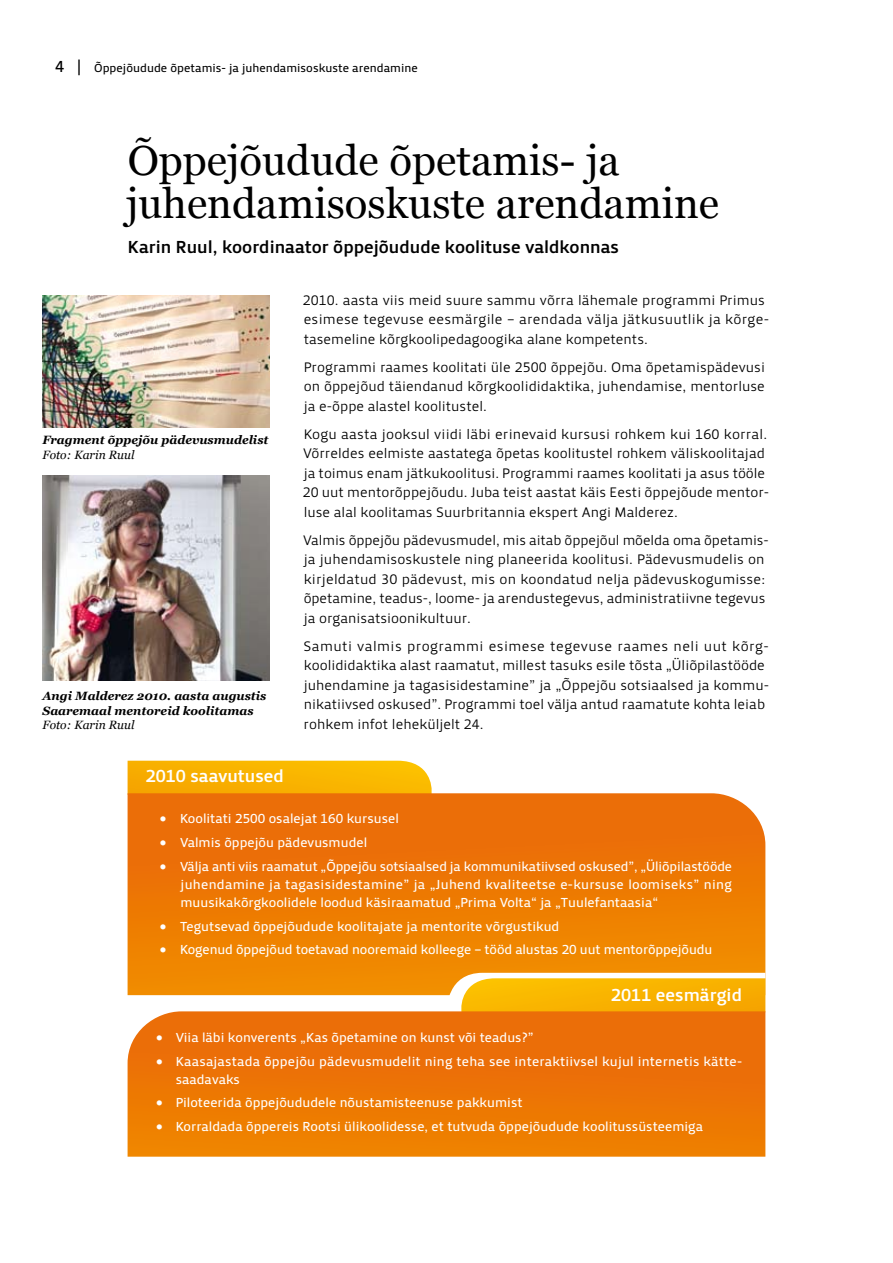
<style>
.page{position:relative;width:893px;height:1263px;background:#fff}
.page>*{position:absolute;margin:0;border:0;box-sizing:border-box;transform-origin:0 0}
.t1{font:42px/43.5px "Georgia";color:#000}
.t2{font:18px "Priva Three Pro";color:#000}
.t3{font:18px "Priva Three Pro";color:#fff}
.t4{font:14.25px/19.5px "Priva One Pro";color:#000}
.t5{font:13.5px/18px "Priva Two Pro";color:#fff;text-align:justify}
.t6{font:italic 700 12px/14.4px "Georgia";color:#000}
.t7{font:12px "Priva Two Pro";color:#000}
.t8{font:italic 12px "Georgia";color:#000}
.s1{font-size:16.5px}
</style>
<div class="page">
<svg style="left:128px;top:761px;width:304px;height:32px;background:#f9b404"></svg>
<svg style="left:128px;top:793px;width:637px;height:202px;background:#ed7a05"></svg>
<svg style="left:447px;top:973px;width:318px;height:38px"></svg>
<svg style="left:128px;top:1011px;width:637px;height:146px;background:#ec7607"></svg>
<img style="left:43px;top:296px;width:226px;height:131px">
<img style="left:43px;top:476px;width:226px;height:204px">
<p class="t7" style="left:55px;top:61px;width:364px"><span class="s1">4 |</span> Õppejõudude õpetamis- ja juhendamisoskuste arendamine</p>
<h1 class="t1" style="left:126px;top:140px;width:594px">Õppejõudude õpetamis- ja juhendamisoskuste arendamine</h1>
<p class="t2" style="left:128px;top:235px;width:493px">Karin Ruul, koordinaator õppejõudude koolituse valdkonnas</p>
<p class="t6" style="left:43px;top:433px;width:228px">Fragment õppejõu pädevusmudelist</p>
<p class="t8" style="left:43px;top:447px;width:93px">Foto: Karin Ruul</p>
<p class="t6" style="left:43px;top:689px;width:225px">Angi Malderez 2010. aasta augustis<br>Saaremaal mentoreid koolitamas</p>
<p class="t8" style="left:43px;top:717px;width:93px">Foto: Karin Ruul</p>
<p class="t4" style="left:303px;top:290px;width:468px">2010. aasta viis meid suure sammu võrra lähemale programmi Primus esimese tegevuse eesmärgile – arendada välja jätkusuutlik ja kõrge&shy;tasemeline kõrgkoolipedagoogika alane kompetents.</p>
<p class="t4" style="left:304px;top:357px;width:463px;text-align:justify">Programmi raames koolitati üle 2500 õppejõu. Oma õpetamispädevusi on õppejõud täiendanud kõrgkoolididaktika, juhendamise, mentorluse ja e-õppe alastel koolitustel.</p>
<p class="t4" style="left:303px;top:424px;width:468px">Kogu aasta jooksul viidi läbi erinevaid kursusi rohkem kui 160 korral.<br>Võrreldes eelmiste aastatega õpetas koolitustel rohkem väliskoolitajad ja toimus enam jätkukoolitusi. Programmi raames koolitati ja asus tööle 20 uut mentorõppejõudu. Juba teist aastat käis Eesti õppejõude mentor&shy;luse alal koolitamas Suurbritannia ekspert Angi Malderez.</p>
<p class="t4" style="left:303px;top:530px;width:465px">Valmis õppejõu pädevusmudel, mis aitab õppejõul mõelda oma õpetamis&shy;ja juhendamisoskustele ning planeerida koolitusi. Pädevusmudelis on kirjeldatud 30 pädevust, mis on koondatud nelja pädevuskogumisse: õpetamine, teadus-, loome- ja arendustegevus, administratiivne tegevus ja organisatsioonikultuur.</p>
<p class="t4" style="left:303px;top:636px;width:467px">Samuti valmis programmi esimese tegevuse raames neli uut kõrg&shy;koolididaktika alast raamatut, millest tasuks esile tõsta „Üliõpilastööde juhendamine ja tagasisidestamine” ja „Õppejõu sotsiaalsed ja kommu&shy;nikatiivsed oskused”. Programmi toel välja antud raamatute kohta leiab rohkem infot leheküljelt 24.</p>
<p class="t3" style="left:146px;top:765px;width:140px">2010 saavutused</p>
<p class="t5" style="left:160px;top:810px;width:240px">• Koolitati 2500 osalejat 160 kursusel</p>
<p class="t5" style="left:160px;top:833px;width:209px">• Valmis õppejõu pädevusmudel</p>
<p class="t5" style="left:180px;top:857px;width:553px;text-indent:-21px">• Välja anti viis raamatut „Õppejõu sotsiaalsed ja kommunikatiivsed oskused”, „Üliõpilastööde juhendamine ja tagasisidestamine” ja „Juhend kvaliteetse e-kursuse loomiseks” ning muusikakõrgkoolidele loodud käsiraamatud „Prima Volta“ ja „Tuulefantaasia“</p>
<p class="t5" style="left:160px;top:917px;width:401px">• Tegutsevad õppejõudude koolitajate ja mentorite võrgustikud</p>
<p class="t5" style="left:160px;top:941px;width:554px">• Kogenud õppejõud toetavad nooremaid kolleege – tööd alustas 20 uut mentorõppejõudu</p>
<p class="t3" style="left:611px;top:984px;width:132px">2011 eesmärgid</p>
<p class="t5" style="left:156px;top:1028px;width:379px">• Viia läbi konverents „Kas õpetamine on kunst või teadus?”</p>
<p class="t5" style="left:176px;top:1052px;width:566px;text-indent:-20px">• Kaasajastada õppejõu pädevusmudelit ning teha see interaktiivsel kujul internetis kätte&shy;saadavaks</p>
<p class="t5" style="left:156px;top:1094px;width:368px">• Piloteerida õppejõududele nõustamisteenuse pakkumist</p>
<p class="t5" style="left:156px;top:1118px;width:548px">• Korraldada õppereis Rootsi ülikoolidesse, et tutvuda õppejõudude koolitussüsteemiga</p>
</div>
